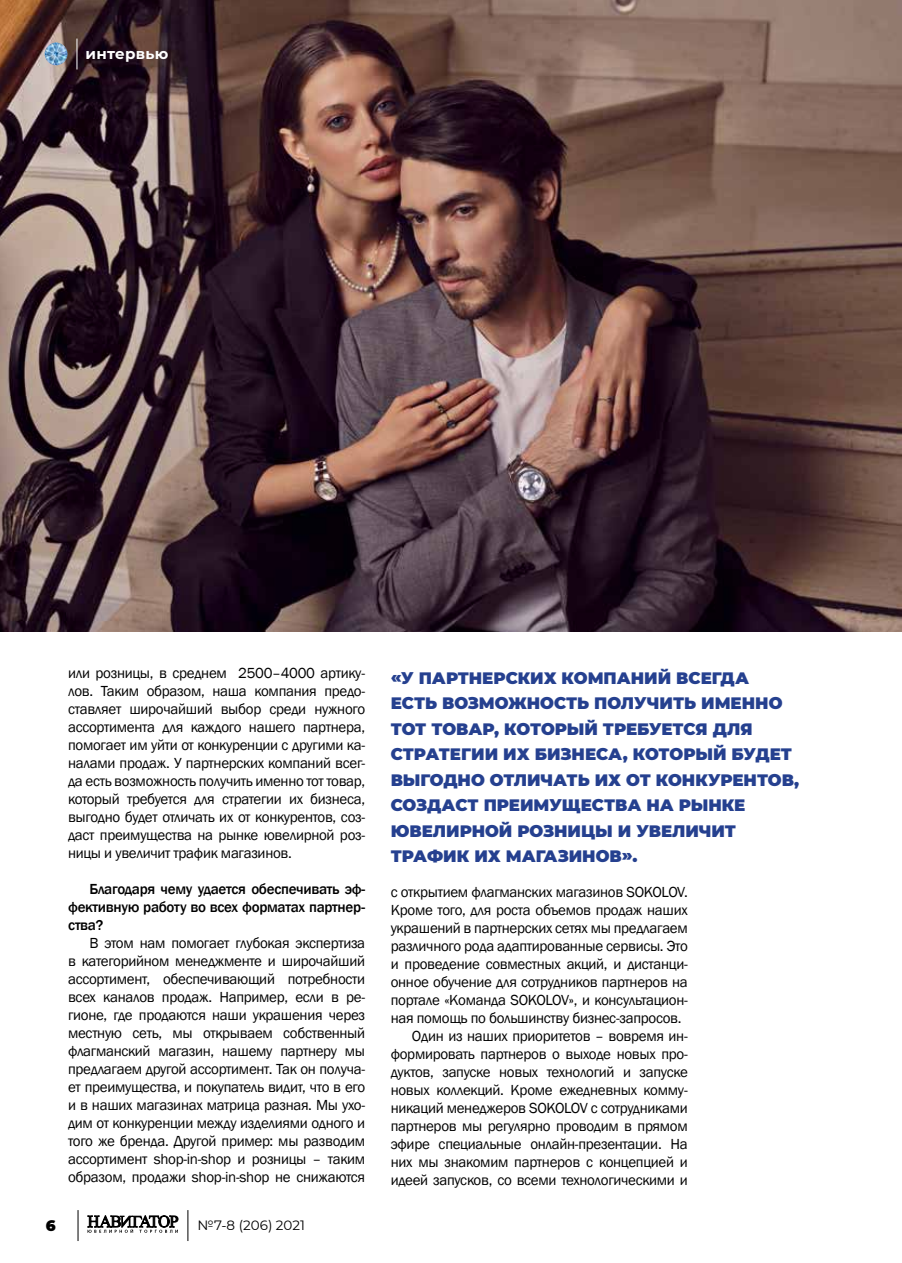
<style>
.page{position:relative;width:902px;height:1263px;background:#fff}
.page>*{position:absolute;margin:0;border:0;box-sizing:border-box;transform-origin:0 0}
.t1{font:900 16.5px/25.5px "Montserrat";color:#25408f}
.t2{font:15px/18px "Franklin Gothic";letter-spacing:-.02em;color:#000;text-align:justify}
.t3{font:500 15px/18px "Franklin Gothic";letter-spacing:-.02em;color:#000;text-align:justify}
.t4{font:700 15px "Montserrat";letter-spacing:.02em;color:#fff}
.t5{font:900 15px "Montserrat";color:#000}
.t6{font:13.5px "Montserrat";color:#000}
</style>
<div class="page">
<img style="left:0;top:0;width:901px;height:631px">
<img style="left:45px;top:43px;width:22px;height:22px;border-radius:11px">
<svg style="left:87px;top:1215px;width:91px;height:18px"></svg>
<hr style="left:187px;top:1210px;width:1px;height:31px;background:#000">
<hr style="left:78px;top:1210px;width:1px;height:31px;background:#000">
<hr style="left:77px;top:39px;width:1px;height:30px;background:#fff">
<p class="t4" style="left:85px;top:43px;width:84px">интервью</p>
<p class="t2" style="left:68px;top:664px;width:298px">или розницы, в среднем 2500–4000 артику&shy;лов. Таким образом, наша компания предо&shy;ставляет широчайший выбор среди нужного ассортимента для каждого нашего партнера, помогает им уйти от конкуренции с другими ка&shy;налами продаж. У партнерских компаний всег&shy;да есть возможность получить именно тот товар, который требуется для стратегии их бизнеса, выгодно будет отличать их от конкурентов, соз&shy;даст преимущества на рынке ювелирной роз&shy;ницы и увеличит трафик магазинов.</p>
<p class="t3" style="left:68px;top:880px;width:298px;text-indent:21px">Благодаря чему удается обеспечивать эф&shy;фективную работу во всех форматах партнер&shy;ства?</p>
<p class="t2" style="left:68px;top:934px;width:298px;text-indent:21px">В этом нам помогает глубокая экспертиза в категорийном менеджменте и широчайший ассортимент, обеспечивающий потребности всех каналов продаж. Например, если в ре&shy;гионе, где продаются наши украшения через местную сеть, мы открываем собственный флагманский магазин, нашему партнеру мы предлагаем другой ассортимент. Так он получа&shy;ет преимущества, и покупатель видит, что в его и в наших магазинах матрица разная. Мы ухо&shy;дим от конкуренции между изделиями одного и того же бренда. Другой пример: мы разводим ассортимент shop-in-shop и розницы – таким образом, продажи shop-in-shop не снижаются</p>
<p class="t5" style="left:46px;top:1214px;width:11px">6</p>
<p class="t6" style="left:197px;top:1216px;width:109px">№7-8 (206) 2021</p>
<p class="t1" style="left:390px;top:664px;width:410px">«У ПАРТНЕРСКИХ КОМПАНИЙ ВСЕГДА<br>ЕСТЬ ВОЗМОЖНОСТЬ ПОЛУЧИТЬ ИМЕННО<br>ТОТ ТОВАР, КОТОРЫЙ ТРЕБУЕТСЯ ДЛЯ<br>СТРАТЕГИИ ИХ БИЗНЕСА, КОТОРЫЙ БУДЕТ<br>ВЫГОДНО ОТЛИЧАТЬ ИХ ОТ КОНКУРЕНТОВ,<br>СОЗДАСТ ПРЕИМУЩЕСТВА НА РЫНКЕ<br>ЮВЕЛИРНОЙ РОЗНИЦЫ И УВЕЛИЧИТ<br>ТРАФИК ИХ МАГАЗИНОВ».</p>
<p class="t2" style="left:390px;top:883px;width:298px">с открытием флагманских магазинов SOKOLOV.</p>
<p class="t2" style="left:390px;top:901px;width:298px">Кроме того, для роста объемов продаж наших</p>
<p class="t2" style="left:390px;top:919px;width:298px">украшений в партнерских сетях мы предлагаем</p>
<p class="t2" style="left:390px;top:937px;width:298px">различного рода адаптированные сервисы. Это</p>
<p class="t2" style="left:390px;top:955px;width:298px">и проведение совместных акций, и дистанци-</p>
<p class="t2" style="left:390px;top:973px;width:298px">онное обучение для сотрудников партнеров на</p>
<p class="t2" style="left:390px;top:991px;width:298px">портале «Команда SOKOLOV», и консультацион-</p>
<p class="t2" style="left:390px;top:1009px;width:292px">ная помощь по большинству бизнес-запросов.</p>
<p class="t2" style="left:412px;top:1027px;width:277px">Один из наших приоритетов – вовремя ин-</p>
<p class="t2" style="left:390px;top:1045px;width:298px">формировать партнеров о выходе новых про-</p>
<p class="t2" style="left:390px;top:1063px;width:298px">дуктов, запуске новых технологий и запуске</p>
<p class="t2" style="left:390px;top:1081px;width:298px">новых коллекций. Кроме ежедневных комму-</p>
<p class="t2" style="left:390px;top:1099px;width:298px">никаций менеджеров SOKOLOV с сотрудниками</p>
<p class="t2" style="left:390px;top:1117px;width:298px">партнеров мы регулярно проводим в прямом</p>
<p class="t2" style="left:390px;top:1135px;width:298px">эфире специальные онлайн-презентации. На</p>
<p class="t2" style="left:390px;top:1153px;width:298px">них мы знакомим партнеров с концепцией и</p>
<p class="t2" style="left:390px;top:1171px;width:298px">идеей запусков, со всеми технологическими и</p>
</div>
